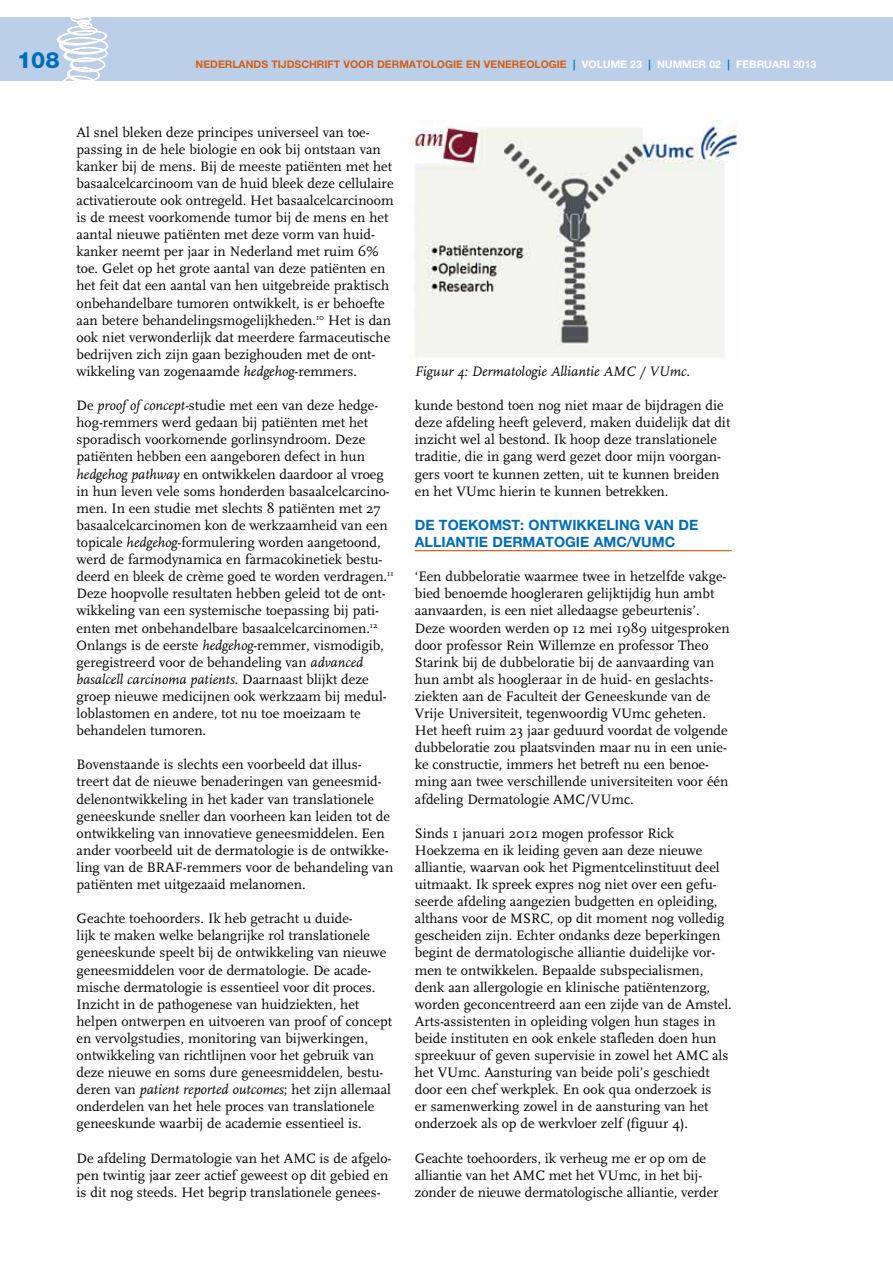
<style>
.page{position:relative;width:893px;height:1263px;background:#fff}
.page>*{position:absolute;margin:0;border:0;box-sizing:border-box;transform-origin:0 0}
.t1{font:800 22.5px "Helvetica Neue";color:#006eb6}
.t2{font:14.25px/17.1px "FF Scala";color:#000}
.t3{font:700 14.25px/17.1px "Helvetica Neue";color:#006eb6}
.t4{font:italic 14.25px "FF Scala";color:#000}
.t5{font:700 10.5px "Helvetica Neue";color:#d25e16}
.t6{font:700 10.5px "Helvetica Neue";color:#fff}
.s1{color:#006eb6}
.s2{color:#fff}
.s3{font-style:italic}
</style>
<div class="page">
<div style="left:0;top:17px;width:893px;height:64px;background:#bccfe9"></div>
<svg style="left:57px;top:17px;width:51px;height:64px"></svg>
<hr style="left:415px;top:550px;width:317px;height:1px;background:#d25e16">
<img style="left:409px;top:120px;width:329px;height:238px">
<h1 class="t1" style="left:17px;top:47px;width:44px">108</h1>
<p class="t5" style="left:196px;top:58px;width:569px">NEDERLANDS TIJDSCHRIFT VOOR DERMATOLOGIE EN VENEREOLOGIE <span class="s1">|</span> <span class="s2">VOLUME 23</span> <span class="s1">|</span> <span class="s2">NUMMER 02</span> <span class="s1">|</span> <span class="s2">FEBRUARI</span></p>
<p class="t6" style="left:793px;top:58px;width:25px">2013</p>
<p class="t2" style="left:77px;top:124px;width:319px">Al snel bleken deze principes universeel van toe&shy;passing in de hele biologie en ook bij ontstaan van kanker bij de mens. Bij de meeste patiënten met het basaalcelcarcinoom van de huid bleek deze cellulaire activatieroute ook ontregeld. Het basaalcelcarcinoom is de meest voorkomende tumor bij de mens en het aantal nieuwe patiënten met deze vorm van huid&shy;kanker neemt per jaar in Nederland met ruim 6% toe. Gelet op het grote aantal van deze patiënten en het feit dat een aantal van hen uitgebreide praktisch onbehandelbare tumoren ontwikkelt, is er behoefte aan betere behandelingsmogelijkheden.<sup>10</sup> Het is dan ook niet verwonderlijk dat meerdere farmaceutische bedrijven zich zijn gaan bezighouden met de ont&shy;wikkeling van zogenaamde <span class="s3">hedgehog</span>-remmers.</p>
<p class="t2" style="left:77px;top:397px;width:319px">De <span class="s3">proof of concept-</span>studie met een van deze hedge&shy;hog-remmers werd gedaan bij patiënten met het sporadisch voorkomende gorlinsyndroom. Deze patiënten hebben een aangeboren defect in hun <span class="s3">hedgehog pathway</span> en ontwikkelen daardoor al vroeg in hun leven vele soms honderden basaalcelcarcino&shy;men. In een studie met slechts 8 patiënten met 27 basaalcelcarcinomen kon de werkzaamheid van een topicale <span class="s3">hedgehog</span>-formulering worden aangetoond, werd de farmodynamica en farmacokinetiek bestu&shy;deerd en bleek de crème goed te worden verdragen.<sup>11<br></sup>Deze hoopvolle resultaten hebben geleid tot de ont&shy;wikkeling van een systemische toepassing bij pati&shy;ënten met onbehandelbare basaalcelcarcinomen.<sup>12<br></sup>Onlangs is de eerste <span class="s3">hedgehog</span>-remmer, vismodigib, geregistreerd voor de behandeling van <span class="s3">advanced basalcell carcinoma patients</span>. Daarnaast blijkt deze groep nieuwe medicijnen ook werkzaam bij medul&shy;loblastomen en andere, tot nu toe moeizaam te behandelen tumoren.</p>
<p class="t2" style="left:77px;top:756px;width:318px">Bovenstaande is slechts een voorbeeld dat illus&shy;treert dat de nieuwe benaderingen van geneesmid&shy;delenontwikkeling in het kader van translationele geneeskunde sneller dan voorheen kan leiden tot de ontwikkeling van innovatieve geneesmiddelen. Een ander voorbeeld uit de dermatologie is de ontwikke&shy;ling van de BRAF-remmers voor de behandeling van patiënten met uitgezaaid melanomen.</p>
<p class="t2" style="left:77px;top:910px;width:317px">Geachte toehoorders. Ik heb getracht u duide-<br>lijk te maken welke belangrijke rol translationele geneeskunde speelt bij de ontwikkeling van nieuwe geneesmiddelen voor de dermatologie. De acade&shy;mische dermatologie is essentieel voor dit proces.<br>Inzicht in de pathogenese van huidziekten, het helpen ontwerpen en uitvoeren van proof of concept en vervolgstudies, monitoring van bijwerkingen, ontwikkeling van richtlijnen voor het gebruik van deze nieuwe en soms dure geneesmiddelen, bestu&shy;deren van <span class="s3">patient reported outcomes</span>; het zijn allemaal onderdelen van het hele proces van translationele geneeskunde waarbij de academie essentieel is.</p>
<p class="t2" style="left:77px;top:1150px;width:316px">De afdeling Dermatologie van het AMC is de afgelo&shy;pen twintig jaar zeer actief geweest op dit gebied en is dit nog steeds. Het begrip translationele genees-</p>
<p class="t4" style="left:415px;top:364px;width:277px">Figuur 4: Dermatologie Alliantie AMC / VUmc.</p>
<p class="t2" style="left:415px;top:397px;width:317px">kunde bestond toen nog niet maar de bijdragen die deze afdeling heeft geleverd, maken duidelijk dat dit inzicht wel al bestond. Ik hoop deze translationele traditie, die in gang werd gezet door mijn voorgan&shy;gers voort te kunnen zetten, uit te kunnen breiden en het VUmc hierin te kunnen betrekken.</p>
<p class="t3" style="left:415px;top:516px;width:285px">DE TOEKOMST: ONTWIKKELING VAN DE<br>ALLIANTIE DERMATOGIE AMC/VUMC</p>
<p class="t2" style="left:415px;top:568px;width:316px">‘Een dubbeloratie waarmee twee in hetzelfde vakge&shy;bied benoemde hoogleraren gelijktijdig hun ambt aanvaarden, is een niet alledaagse gebeurtenis’.<br>Deze woorden werden op 12 mei 1989 uitgesproken door professor Rein Willemze en professor Theo Starink bij de dubbeloratie bij de aanvaarding van hun ambt als hoogleraar in de huid- en geslachts&shy;ziekten aan de Faculteit der Geneeskunde van de Vrije Universiteit, tegenwoordig VUmc geheten.<br>Het heeft ruim 23 jaar geduurd voordat de volgende dubbeloratie zou plaatsvinden maar nu in een unie&shy;ke constructie, immers het betreft nu een benoe&shy;ming aan twee verschillende universiteiten voor één afdeling Dermatologie AMC/VUmc.</p>
<p class="t2" style="left:415px;top:825px;width:318px">Sinds 1 januari 2012 mogen professor Rick Hoekzema en ik leiding geven aan deze nieuwe alliantie, waarvan ook het Pigmentcelinstituut deel uitmaakt. Ik spreek expres nog niet over een gefu&shy;seerde afdeling aangezien budgetten en opleiding, althans voor de MSRC, op dit moment nog volledig gescheiden zijn. Echter ondanks deze beperkingen begint de dermatologische alliantie duidelijke vor&shy;men te ontwikkelen. Bepaalde subspecialismen, denk aan allergologie en klinische patiëntenzorg, worden geconcentreerd aan een zijde van de Amstel.<br>Arts-assistenten in opleiding volgen hun stages in beide instituten en ook enkele stafleden doen hun spreekuur of geven supervisie in zowel het AMC als het VUmc. Aansturing van beide poli’s geschiedt door een chef werkplek. En ook qua onderzoek is<br>er samenwerking zowel in de aansturing van het onderzoek als op de werkvloer zelf (figuur 4).</p>
<p class="t2" style="left:415px;top:1150px;width:305px">Geachte toehoorders, ik verheug me er op om de alliantie van het AMC met het VUmc, in het bij&shy;zonder de nieuwe dermatologische alliantie, verder</p>
</div>
